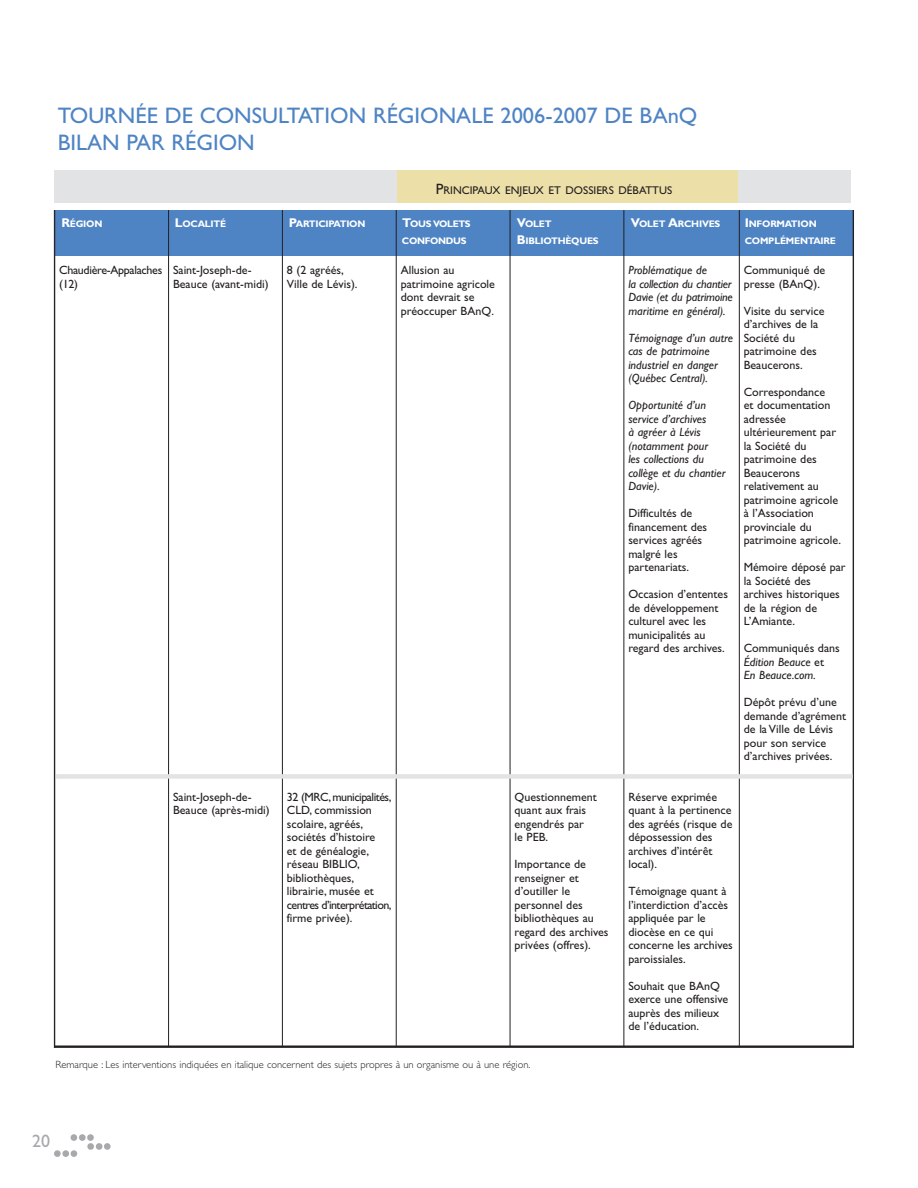
<style>
.page{position:relative;width:918px;height:1188px;background:#fff}
.page>*{position:absolute;margin:0;border:0;box-sizing:border-box;transform-origin:0 0}
.t1{font:22.5px/27px "Gill Sans";color:#4e84c4}
.t2{font:18px "Gill Sans";color:#a7a9ac}
.t3{font:12px/13.5px "Gill Sans";color:#231f20}
.t4{font:italic 12px/13.5px "Gill Sans";color:#231f20}
.t5{font:12px/13.5px "Gill Sans";letter-spacing:-.025em;color:#231f20}
.t6{font:11.25px "Gill Sans";color:#231f20}
.t7{font:300 10.5px "Gill Sans";color:#231f20}
.t8{font:700 9.6px "Gill Sans";letter-spacing:-.02em;color:#fff}
.s1{font-size:15px}
.s2{font-size:12.75px}
.s3{font-style:normal}
</style>
<div class="page">
<div style="left:87px;top:1134px;width:7px;height:7px;background:#a7a9ac;border-radius:50%"></div>
<div style="left:79px;top:1134px;width:7px;height:7px;background:#a7a9ac;border-radius:50%"></div>
<div style="left:71px;top:1134px;width:6px;height:7px;background:#a7a9ac;border-radius:50%"></div>
<div style="left:104px;top:1143px;width:7px;height:7px;background:#a7a9ac;border-radius:50%"></div>
<div style="left:96px;top:1143px;width:6px;height:7px;background:#a7a9ac;border-radius:50%"></div>
<div style="left:87px;top:1143px;width:7px;height:7px;background:#a7a9ac;border-radius:50%"></div>
<div style="left:71px;top:1150px;width:6px;height:7px;background:#a7a9ac;border-radius:50%"></div>
<div style="left:62px;top:1150px;width:7px;height:7px;background:#a7a9ac;border-radius:50%"></div>
<div style="left:54px;top:1150px;width:7px;height:7px;background:#a7a9ac;border-radius:50%"></div>
<div style="left:55px;top:170px;width:796px;height:32px;background:#e2e3e4"></div>
<div style="left:397px;top:170px;width:340px;height:32px;background:#ecdfa8"></div>
<div style="left:55px;top:208px;width:798px;height:47px;background:#4e84c4"></div>
<hr style="left:54px;top:206px;width:1px;height:841px;background:#231f20">
<hr style="left:168px;top:206px;width:1px;height:841px;background:#231f20">
<hr style="left:282px;top:206px;width:1px;height:841px;background:#231f20">
<hr style="left:396px;top:206px;width:1px;height:841px;background:#231f20">
<hr style="left:510px;top:206px;width:1px;height:841px;background:#231f20">
<hr style="left:624px;top:206px;width:1px;height:841px;background:#231f20">
<hr style="left:739px;top:206px;width:1px;height:841px;background:#231f20">
<hr style="left:853px;top:206px;width:1px;height:841px;background:#231f20">
<hr style="left:55px;top:1046px;width:798px;height:1px;background:#231f20">
<div style="left:48px;top:204px;width:807px;height:6px;background:#fff"></div>
<div style="left:56px;top:774px;width:797px;height:5px;background:#e2e3e4"></div>
<h1 class="t1" style="left:58px;top:105px;width:641px">TOURNÉE DE CONSULTATION RÉGIONALE 2006-2007 DE BAnQ<br>BILAN PAR RÉGION</h1>
<p class="t6" style="left:436px;top:186px;width:238px"><span class="s1">P</span>RINCIPAUX ENJEUX ET DOSSIERS DÉBATTUS</p>
<p class="t8" style="left:61px;top:221px;width:43px"><span class="s2">R</span>ÉGION</p>
<p class="t8" style="left:175px;top:221px;width:53px"><span class="s2">L</span>OCALITÉ</p>
<p class="t8" style="left:289px;top:221px;width:78px"><span class="s2">P</span>ARTICIPATION</p>
<p class="t8" style="left:402px;top:221px;width:70px"><span class="s2">T</span>OUS VOLETS</p>
<p class="t8" style="left:517px;top:221px;width:36px"><span class="s2">V</span>OLET</p>
<p class="t8" style="left:631px;top:221px;width:91px"><span class="s2">V</span>OLET <span class="s2">A</span>RCHIVES</p>
<p class="t8" style="left:745px;top:221px;width:74px"><span class="s2">I</span>NFORMATION</p>
<p class="t8" style="left:402px;top:237px;width:66px">CONFONDUS</p>
<p class="t8" style="left:517px;top:237px;width:84px"><span class="s2">B</span>IBLIOTHÈQUES</p>
<p class="t8" style="left:745px;top:237px;width:93px">COMPLÉMENTAIRE</p>
<p class="t5" style="left:59px;top:265px;width:105px">Chaudière-Appalaches (12)</p>
<p class="t3" style="left:173px;top:265px;width:97px">Saint-Joseph-de-<br>Beauce (avant-midi)</p>
<p class="t3" style="left:287px;top:265px;width:72px">8 (2 agréés,<br>Ville de Lévis).</p>
<p class="t3" style="left:401px;top:265px;width:96px">Allusion au patrimoine agricole dont devrait se préoccuper BAnQ.</p>
<p class="t4" style="left:628px;top:265px;width:106px">Problématique de<br>la collection du chantier<br>Davie (et du patrimoine maritime en général).</p>
<p class="t4" style="left:628px;top:332px;width:106px">Témoignage d’un autre cas de patrimoine industriel en danger (Québec Central).</p>
<p class="t4" style="left:628px;top:400px;width:99px">Opportunité d’un service d’archives<br>à agréer à Lévis (notamment pour<br>les collections du collège et du chantier<br>Davie).</p>
<p class="t3" style="left:628px;top:508px;width:80px">Difficultés de financement des services agréés malgré les partenariats.</p>
<p class="t3" style="left:628px;top:589px;width:101px">Occasion d’ententes de développement culturel avec les municipalités au regard des archives.</p>
<p class="t3" style="left:744px;top:265px;width:83px">Communiqué de presse (BAnQ).</p>
<p class="t3" style="left:744px;top:305px;width:82px">Visite du service d’archives de la<br>Société du patrimoine des<br>Beaucerons.</p>
<p class="t3" style="left:744px;top:386px;width:99px">Correspondance<br>et documentation adressée ultérieurement par la Société du patrimoine des<br>Beaucerons relativement au patrimoine agricole à l’Association provinciale du patrimoine agricole.</p>
<p class="t3" style="left:744px;top:562px;width:103px">Mémoire déposé par la Société des archives historiques de la région de<br>L’Amiante.</p>
<p class="t4" style="left:744px;top:643px;width:98px"><span class="s3">Communiqués dans<br></span>Édition Beauce <span class="s3">et<br></span>En Beauce.com.</p>
<p class="t3" style="left:744px;top:697px;width:104px">Dépôt prévu d’une demande d’agrément de la Ville de Lévis pour son service d’archives privées.</p>
<p class="t3" style="left:173px;top:791px;width:98px">Saint-Joseph-de-<br>Beauce (après-midi)</p>
<p class="t3" style="left:287px;top:791px;width:106px">32 (MRC, municipalités,<br>CLD, commission scolaire, agréés, sociétés d’histoire<br>et de généalogie, réseau BIBLIO, bibliothèques, librairie, musée et centres d’interprétation, firme privée).</p>
<p class="t3" style="left:515px;top:792px;width:84px">Questionnement quant aux frais engendrés par<br>le PEB.</p>
<p class="t3" style="left:515px;top:859px;width:95px">Importance de renseigner et d’outiller le personnel des bibliothèques au regard des archives privées (offres).</p>
<p class="t3" style="left:628px;top:791px;width:106px">Réserve exprimée quant à la pertinence des agréés (risque de dépossession des archives d’intérêt local).</p>
<p class="t3" style="left:628px;top:886px;width:106px">Témoignage quant à l’interdiction d’accès appliquée par le diocèse en ce qui concerne les archives paroissiales.</p>
<p class="t3" style="left:628px;top:980px;width:101px">Souhait que BAnQ exerce une offensive auprès des milieux de l’éducation.</p>
<p class="t7" style="left:56px;top:1061px;width:476px">Remarque : Les interventions indiquées en italique concernent des sujets propres à un organisme ou à une région.</p>
<h2 class="t2" style="left:32px;top:1134px;width:19px">20</h2>
</div>
